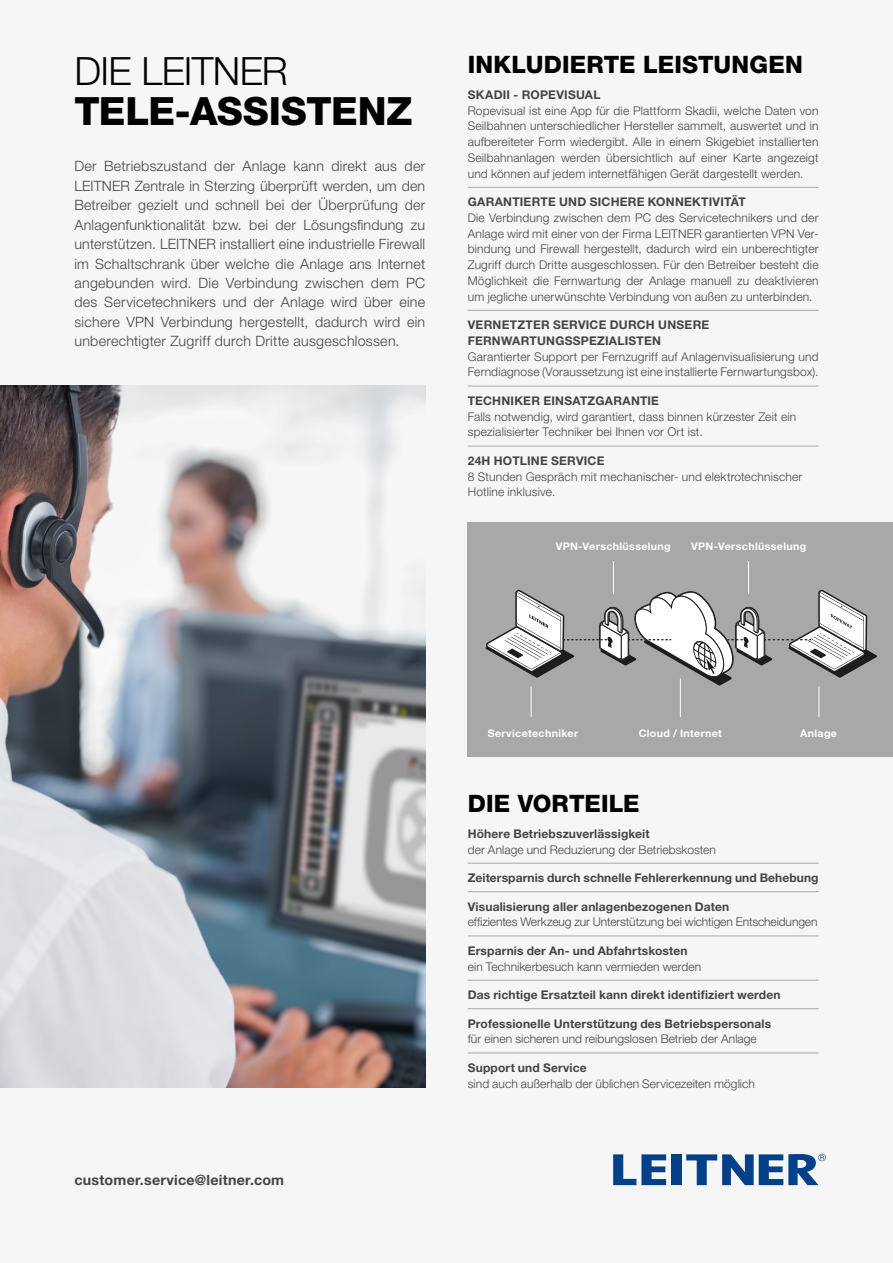
<style>
.page{position:relative;width:893px;height:1263px;background:#f6f6f6}
.page>*{position:absolute;margin:0;border:0;box-sizing:border-box;transform-origin:0 0}
.t1{font:800 39px "Helvetica Neue LT";letter-spacing:-.005em;color:#000}
.t2{font:300 39px "Helvetica Neue LT";letter-spacing:-.015em;color:#000}
.t3{font:800 24px "Helvetica Neue LT";letter-spacing:.005em;color:#000}
.t4{font:300 14.25px/19.5px "Helvetica Neue LT";letter-spacing:.02em;color:#454444;text-align:justify}
.t5{font:700 14.25px "Helvetica Neue LT";letter-spacing:.015em;color:#454444}
.t6{font:300 12px/15.8px "Helvetica Neue LT";letter-spacing:.01em;color:#454444}
.t7{font:700 12px/15.8px "Helvetica Neue LT";letter-spacing:.015em;color:#454444}
.t8{font:700 10.5px "Helvetica Neue LT";letter-spacing:.03em;color:#fff}
</style>
<div class="page">
<div style="left:468px;top:522px;width:425px;height:234px;background:#a8a8a7"></div>
<img style="left:0;top:386px;width:425px;height:702px">
<svg style="left:485px;top:589px;width:392px;height:97px"></svg>
<svg style="left:613px;top:1154px;width:53px;height:31px"></svg>
<div style="left:671px;top:1154px;width:10px;height:31px;background:#024189"></div>
<svg style="left:686px;top:1154px;width:140px;height:31px"></svg>
<hr style="left:468px;top:863px;width:351px;height:1px;background:#a8a8a7">
<hr style="left:468px;top:891px;width:351px;height:1px;background:#a8a8a7">
<hr style="left:468px;top:936px;width:351px;height:1px;background:#a8a8a7">
<hr style="left:468px;top:980px;width:351px;height:1px;background:#a8a8a7">
<hr style="left:468px;top:1008px;width:351px;height:1px;background:#a8a8a7">
<hr style="left:468px;top:1053px;width:351px;height:1px;background:#a8a8a7">
<hr style="left:468px;top:187px;width:351px;height:1px;background:#a8a8a7">
<hr style="left:468px;top:310px;width:351px;height:1px;background:#a8a8a7">
<hr style="left:468px;top:386px;width:351px;height:1px;background:#a8a8a7">
<hr style="left:468px;top:446px;width:351px;height:1px;background:#a8a8a7">
<hr style="left:531px;top:687px;width:1px;height:30px;background:#fff">
<hr style="left:680px;top:678px;width:1px;height:39px;background:#fff">
<hr style="left:613px;top:561px;width:1px;height:33px;background:#fff">
<hr style="left:748px;top:561px;width:1px;height:33px;background:#fff">
<hr style="left:819px;top:687px;width:1px;height:30px;background:#fff">
<h1 class="t2" style="left:74px;top:47px;width:215px">DIE LEITNER</h1>
<h1 class="t1" style="left:74px;top:88px;width:340px">TELE-ASSISTENZ</h1>
<p class="t4" style="left:74px;top:156px;width:352px">Der Betriebszustand der Anlage kann direkt aus der LEITNER Zentrale in Sterzing überprüft werden, um den Betreiber gezielt und schnell bei der Überprüfung der Anlagenfunktionalität bzw. bei der Lösungsfindung zu unterstützen. LEITNER installiert eine industrielle Firewall im Schaltschrank über welche die Anlage ans Internet angebunden wird. Die Verbindung zwischen dem PC des Servicetechnikers und der Anlage wird über eine sichere VPN Verbindung hergestellt, dadurch wird ein unberechtigter Zugriff durch Dritte ausgeschlossen.</p>
<h2 class="t3" style="left:468px;top:51px;width:337px">INKLUDIERTE LEISTUNGEN</h2>
<p class="t7" style="left:468px;top:87px;width:134px">SKADII - ROPEVISUAL</p>
<p class="t6" style="left:468px;top:102px;width:352px;text-align:justify">Ropevisual ist eine App für die Plattform Skadii, welche Daten von Seilbahnen unterschiedlicher Hersteller sammelt, auswertet und in aufbereiteter Form wiedergibt. Alle in einem Skigebiet installierten Seilbahnanlagen werden übersichtlich auf einer Karte angezeigt und können auf jedem internetfähigen Gerät dargestellt werden.</p>
<p class="t7" style="left:468px;top:194px;width:280px">GARANTIERTE UND SICHERE KONNEKTIVITÄT</p>
<p class="t6" style="left:468px;top:210px;width:352px;text-align:justify">Die Verbindung zwischen dem PC des Servicetechnikers und der Anlage wird mit einer von der Firma LEITNER garantierten VPN Ver&shy;bindung und Firewall hergestellt, dadurch wird ein unberechtigter Zugriff durch Dritte ausgeschlossen. Für den Betreiber besteht die Möglichkeit die Fernwartung der Anlage manuell zu deaktivieren um jegliche unerwünschte Verbindung von außen zu unterbinden.</p>
<p class="t7" style="left:468px;top:317px;width:243px">VERNETZTER SERVICE DURCH UNSERE<br>FERNWARTUNGSSPEZIALISTEN</p>
<p class="t6" style="left:468px;top:348px;width:352px">Garantierter Support per Fernzugriff auf Anlagenvisualisierung und<br>Ferndiagnose (Voraussetzung ist eine installierte Fernwartungsbox).</p>
<p class="t7" style="left:468px;top:392px;width:193px">TECHNIKER EINSATZGARANTIE</p>
<p class="t6" style="left:468px;top:408px;width:330px">Falls notwendig, wird garantiert, dass binnen kürzester Zeit ein spezialisierter Techniker bei Ihnen vor Ort ist.</p>
<p class="t7" style="left:468px;top:452px;width:138px">24H HOTLINE SERVICE</p>
<p class="t6" style="left:468px;top:468px;width:336px">8 Stunden Gespräch mit mechanischer- und elektrotechnischer<br>Hotline inklusive.</p>
<p class="t8" style="left:556px;top:539px;width:117px">VPN-Verschlüsselung</p>
<p class="t8" style="left:691px;top:539px;width:117px">VPN-Verschlüsselung</p>
<p class="t5" style="left:74px;top:1171px;width:211px">customer.service@leitner.com</p>
<p class="t8" style="left:488px;top:726px;width:92px">Servicetechniker</p>
<p class="t8" style="left:639px;top:726px;width:85px">Cloud / Internet</p>
<p class="t8" style="left:800px;top:726px;width:38px">Anlage</p>
<h2 class="t3" style="left:468px;top:789px;width:173px">DIE VORTEILE</h2>
<p class="t7" style="left:468px;top:825px;width:183px">Höhere Betriebszuverlässigkeit</p>
<p class="t6" style="left:468px;top:841px;width:250px">der Anlage und Reduzierung der Betriebskosten</p>
<p class="t7" style="left:468px;top:870px;width:352px">Zeitersparnis durch schnelle Fehlererkennung und Behebung</p>
<p class="t7" style="left:468px;top:898px;width:263px">Visualisierung aller anlagenbezogenen Daten</p>
<p class="t6" style="left:468px;top:914px;width:351px">effizientes Werkzeug zur Unterstützung bei wichtigen Entscheidungen</p>
<p class="t7" style="left:468px;top:942px;width:221px">Ersparnis der An- und Abfahrtskosten</p>
<p class="t6" style="left:468px;top:958px;width:235px">ein Technikerbesuch kann vermieden werden</p>
<p class="t7" style="left:468px;top:987px;width:314px">Das richtige Ersatzteil kann direkt identifiziert werden</p>
<p class="t7" style="left:468px;top:1015px;width:305px">Professionelle Unterstützung des Betriebspersonals</p>
<p class="t6" style="left:468px;top:1031px;width:291px">für einen sicheren und reibungslosen Betrieb der Anlage</p>
<p class="t7" style="left:468px;top:1059px;width:120px">Support und Service</p>
<p class="t6" style="left:468px;top:1075px;width:289px">sind auch außerhalb der üblichen Servicezeiten möglich</p>
</div>
